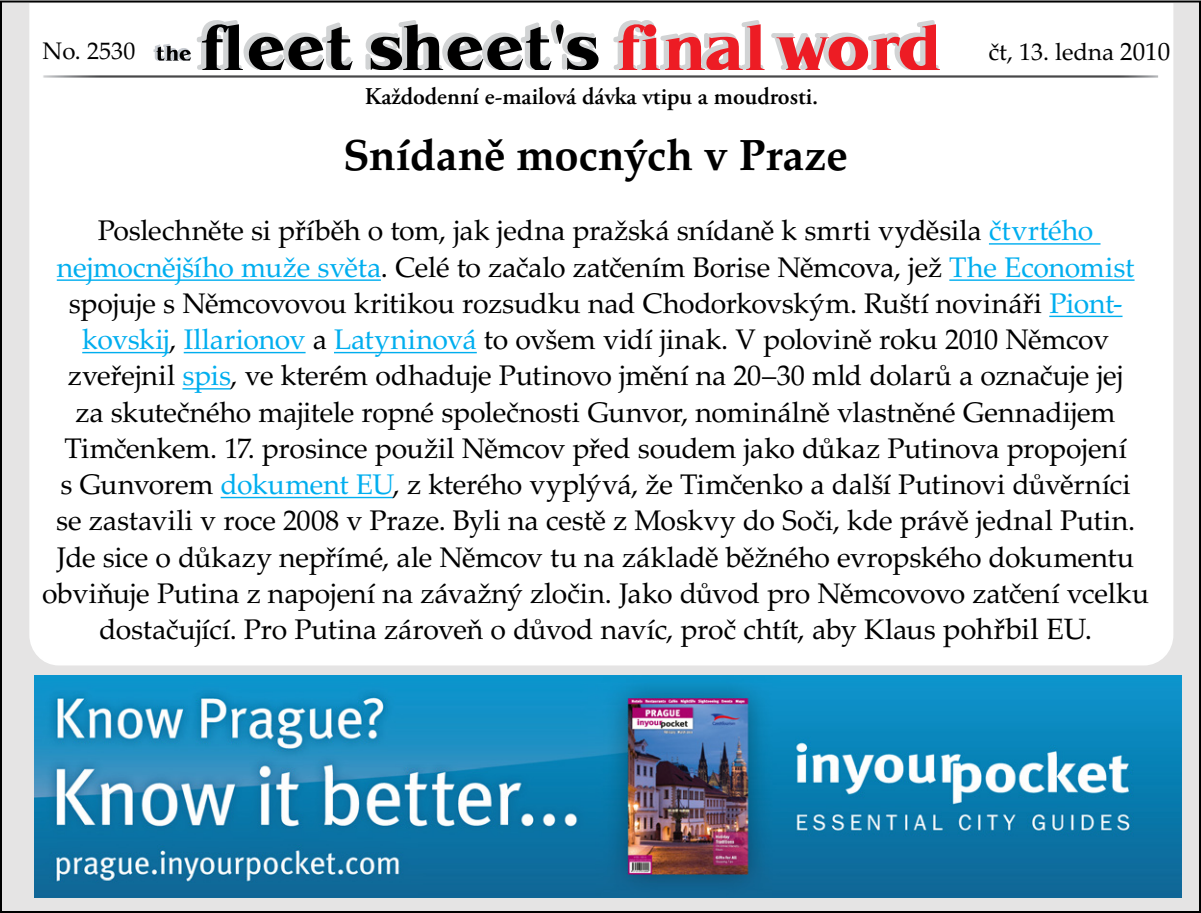
<style>
.page{position:relative;width:1201px;height:913px;background:#fff}
.page>*{position:absolute;margin:0;border:0;box-sizing:border-box;transform-origin:0 0}
.t1{font:700 43.6px "Palatino LTCE";letter-spacing:-.005em;color:#000}
.t2{font:28.4px/36.2px "Palatino LTCE";letter-spacing:-.01em;color:#000;text-align:center}
.t3{font:600 24px "Adobe Garamond Pro";color:#000}
.t4{font:24px "Palatino LTCE";color:#000}
.s1{font-size:25px}
.s2{color:#00aeef}
.s3{font-size:29.4px}
</style>
<div class="page">
<div style="left:1px;top:1px;width:1198px;height:910px;background:#e5e4e4"></div>
<div style="left:28px;top:1px;width:1146px;height:665px;background:#fff"></div>
<img style="left:40px;top:73px;width:1120px;height:7px">
<svg style="left:153px;top:20px;width:446px;height:50px;background:#a3a3a4"></svg>
<svg style="left:611px;top:20px;width:328px;height:50px;background:#eda0a3"></svg>
<hr style="left:988px;top:243px;width:112px;height:1px;background:#00aeef">
<hr style="left:57px;top:279px;width:324px;height:2px;background:#00aeef">
<hr style="left:949px;top:279px;width:185px;height:2px;background:#00aeef">
<hr style="left:1049px;top:315px;width:73px;height:2px;background:#00aeef">
<hr style="left:82px;top:352px;width:87px;height:1px;background:#00aeef">
<hr style="left:184px;top:352px;width:121px;height:1px;background:#00aeef">
<hr style="left:334px;top:352px;width:142px;height:1px;background:#00aeef">
<hr style="left:182px;top:388px;width:49px;height:1px;background:#00aeef">
<hr style="left:220px;top:496px;width:173px;height:2px;background:#00aeef">
<img style="left:34px;top:675px;width:1146px;height:222px">
<p class="t4" style="left:42px;top:37px;width:94px">No. 2530</p>
<p class="t4" style="left:988px;top:38px;width:183px">čt, 13. ledna <span class="s1">2010</span></p>
<p class="t3" style="left:365px;top:83px;width:455px">Každodenní e-mailová dávka vtipu a moudrosti.</p>
<h1 class="t1" style="left:343px;top:129px;width:506px">Snídaně mocných v Praze</h1>
<p class="t2" style="left:42px;top:213px;width:1108px">Poslechněte si příběh o tom, jak jedna pražská snídaně k smrti vyděsila <span class="s2">čtvrtého nejmocnějšího muže světa</span>. Celé to začalo zatčením Borise Němcova, jež <span class="s2">The Economist </span>spojuje s Němcovovou kritikou rozsudku nad Chodorkovským. Ruští novináři <span class="s2">Piont&shy;kovskij</span>, <span class="s2">Illarionov</span> a <span class="s2">Latyninová</span> to ovšem vidí jinak. V polovině roku 2010 Němcov zveřejnil <span class="s2">spis</span>, ve kterém odhaduje Putinovo jmění na 20–30 mld dolarů a označuje jej<br>za skutečného majitele ropné společnosti Gunvor, nominálně vlastněné Gennadijem Timčenkem. 17. prosince použil Němcov před soudem jako důkaz Putinova propojení<br>s Gunvorem <span class="s2">dokument EU</span>, z kterého vyplývá, že Timčenko a další Putinovi důvěrníci<br>se zastavili v roce 2008 v Praze. Byli na cestě z Moskvy do Soči, kde právě jednal Putin.<br>Jde sice o důkazy nepřímé, ale Němcov tu na základě běžného evropského dokumentu obviňuje Putina z napojení na závažný zločin. Jako důvod pro Němcovovo zatčení vcelku dostačující. Pro Putina zároveň o důvod navíc, proč chtít, aby Klaus <span class="s3">pohřbil EU.</span></p>
</div>
